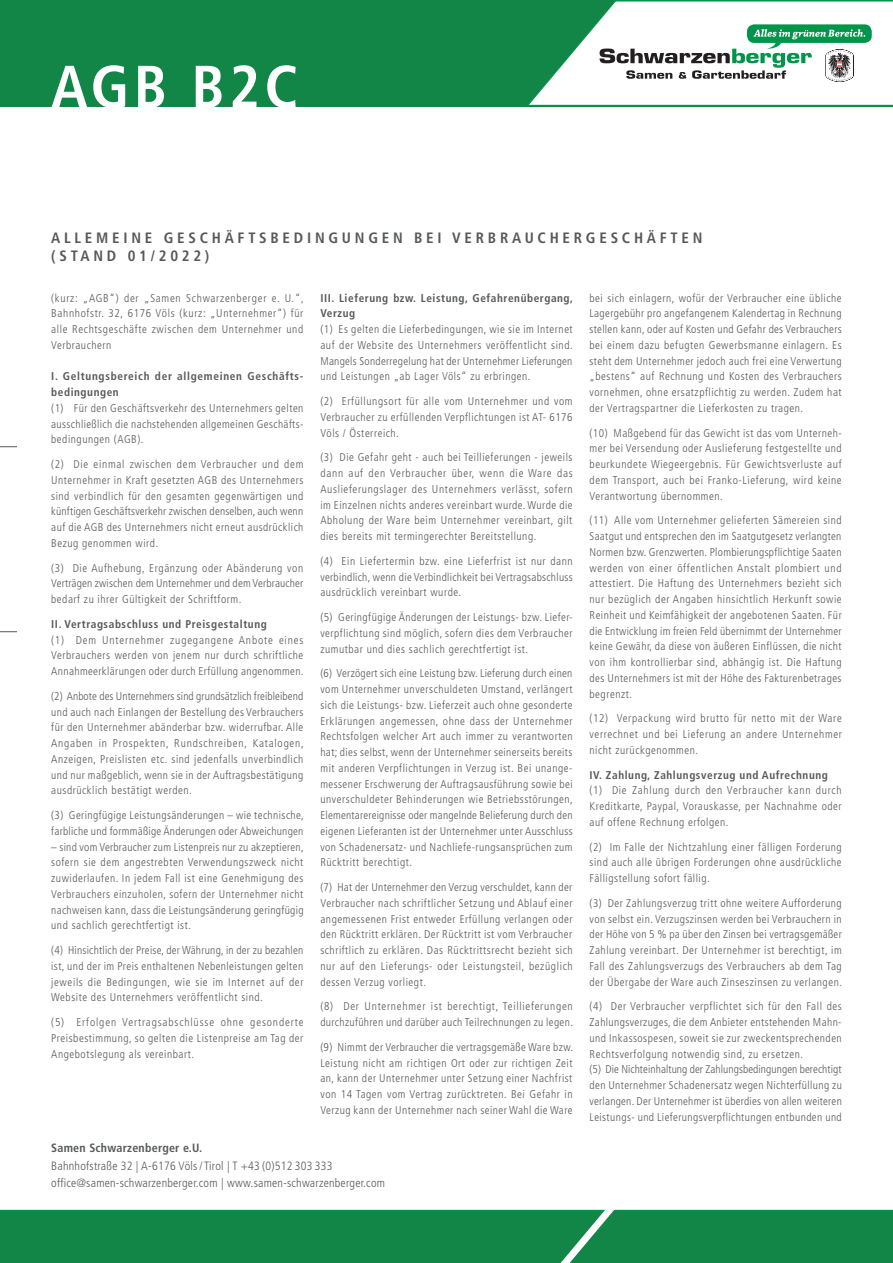
<style>
.page{position:relative;width:893px;height:1263px;background:#fff}
.page>*{position:absolute;margin:0;border:0;box-sizing:border-box;transform-origin:0 0}
.t1{font:700 condensed 60px "Frutiger LT Std";color:#fff}
.t2{font:700 condensed 15px/18px "Frutiger LT Std";letter-spacing:.25em;color:#57585a}
.t3{font:300 condensed 12px/17.4px "Frutiger LT Std";letter-spacing:.02em;color:#57585a}
.t4{font:700 condensed 12px "Frutiger LT Std";letter-spacing:.02em;color:#57585a}
.t5{font:300 condensed 11.25px/15.8px "Frutiger LT Std";letter-spacing:.05em;color:#57585a;text-align:justify}
.t6{font:700 condensed 11.25px/15.8px "Frutiger LT Std";letter-spacing:.05em;color:#57585a}
.t7{font:300 condensed 11.25px/15.8px "Frutiger LT Std";letter-spacing:.025em;color:#57585a}
.t8{font:300 condensed 11.25px/15.8px "Frutiger LT Std";letter-spacing:.03em;color:#57585a}
</style>
<div class="page">
<div style="left:0;top:1px;width:893px;height:106px;background:#118646"></div>
<svg style="left:525px;top:0;width:368px;height:106px;background:#bfdbcc"></svg>
<div style="left:0;top:1210px;width:893px;height:53px;background:#118646"></div>
<svg style="left:497px;top:1209px;width:136px;height:54px;background:#239055"></svg>
<svg style="left:0;top:446px;width:17px;height:1px"></svg>
<svg style="left:0;top:631px;width:17px;height:1px"></svg>
<h1 class="t1" style="left:51px;top:51px;width:243px">AGB B2C</h1>
<h2 class="t2" style="left:51px;top:229px;width:653px">All emei ne Geschäftsbedi ng ung en bei Verbraucherg eschäften (Sta nd 01/2022)</h2>
<p class="t5" style="left:51px;top:290px;width:254px">(kurz: „AGB“) der „Samen Schwarzenberger e. U.“, Bahnhofstr. 32, 6176 Völs (kurz: „Unternehmer“) für alle Rechtsgeschäfte zwischen dem Unternehmer und Verbrauchern</p>
<p class="t6" style="left:51px;top:369px;width:254px">I. Geltungsbereich der allgemeinen Geschäfts&shy;bedingungen</p>
<p class="t5" style="left:51px;top:400px;width:254px">(1) Für den Geschäftsverkehr des Unternehmers gelten ausschließlich die nachstehenden allgemeinen Geschäfts&shy;bedingungen (AGB).</p>
<p class="t5" style="left:51px;top:456px;width:254px">(2) Die einmal zwischen dem Verbraucher und dem Unternehmer in Kraft gesetzten AGB des Unternehmers sind verbindlich für den gesamten gegenwärtigen und künftigen Geschäftsverkehr zwischen denselben, auch wenn auf die AGB des Unternehmers nicht erneut ausdrücklich Bezug genommen wird.</p>
<p class="t5" style="left:51px;top:560px;width:254px">(3) Die Aufhebung, Ergänzung oder Abänderung von Verträgen zwischen dem Unternehmer und dem Verbraucher bedarf zu ihrer Gültigkeit der Schriftform.</p>
<p class="t6" style="left:51px;top:616px;width:217px">II. Vertragsabschluss und Preisgestaltung</p>
<p class="t5" style="left:51px;top:632px;width:254px">(1) Dem Unternehmer zugegangene Anbote eines Verbrauchers werden von jenem nur durch schriftliche Annahmeerklärungen oder durch Erfüllung angenommen.</p>
<p class="t5" style="left:51px;top:688px;width:254px">(2) Anbote des Unternehmers sind grundsätzlich freibleibend und auch nach Einlangen der Bestellung des Verbrauchers für den Unternehmer abänderbar bzw. widerrufbar. Alle Angaben in Prospekten, Rundschreiben, Katalogen, Anzeigen, Preislisten etc. sind jedenfalls unverbindlich und nur maßgeblich, wenn sie in der Auftragsbestätigung ausdrücklich bestätigt werden.</p>
<p class="t7" style="left:51px;top:807px;width:254px">(3) Geringfügige Leistungsänderungen – wie technische, farbliche und formmäßige Änderungen oder Abweichungen</p>
<p class="t5" style="left:51px;top:839px;width:254px">– sind vom Verbraucher zum Listenpreis nur zu akzeptieren, sofern sie dem angestrebten Verwendungszweck nicht zuwiderlaufen. In jedem Fall ist eine Genehmigung des Verbrauchers einzuholen, sofern der Unternehmer nicht nachweisen kann, dass die Leistungsänderung geringfügig und sachlich gerechtfertigt ist.</p>
<p class="t5" style="left:51px;top:942px;width:254px">(4) Hinsichtlich der Preise, der Währung, in der zu bezahlen ist, und der im Preis enthaltenen Nebenleistungen gelten jeweils die Bedingungen, wie sie im Internet auf der Website des Unternehmers veröffentlicht sind.</p>
<p class="t5" style="left:51px;top:1014px;width:254px">(5) Erfolgen Vertragsabschlüsse ohne gesonderte Preisbestimmung, so gelten die Listenpreise am Tag der Angebotslegung als vereinbart.</p>
<p class="t6" style="left:320px;top:290px;width:254px">III. Lieferung bzw. Leistung, Gefahrenübergang,<br>Verzug</p>
<p class="t5" style="left:320px;top:321px;width:254px">(1) Es gelten die Lieferbedingungen, wie sie im Internet auf der Website des Unternehmers veröffentlicht sind.<br>Mangels Sonderregelung hat der Unternehmer Lieferungen und Leistungen „ab Lager Völs“ zu erbringen.</p>
<p class="t5" style="left:320px;top:393px;width:254px">(2) Erfüllungsort für alle vom Unternehmer und vom Verbraucher zu erfüllenden Verpflichtungen ist AT- 6176<br>Völs / Österreich.</p>
<p class="t5" style="left:320px;top:450px;width:254px">(3) Die Gefahr geht - auch bei Teillieferungen - jeweils dann auf den Verbraucher über, wenn die Ware das Auslieferungslager des Unternehmers verlässt, sofern im Einzelnen nichts anderes vereinbart wurde. Wurde die Abholung der Ware beim Unternehmer vereinbart, gilt dies bereits mit termingerechter Bereitstellung.</p>
<p class="t5" style="left:320px;top:553px;width:254px">(4) Ein Liefertermin bzw. eine Lieferfrist ist nur dann verbindlich, wenn die Verbindlichkeit bei Vertragsabschluss ausdrücklich vereinbart wurde.</p>
<p class="t5" style="left:320px;top:609px;width:254px">(5) Geringfügige Änderungen der Leistungs- bzw. Liefer&shy;verpflichtung sind möglich, sofern dies dem Verbraucher zumutbar und dies sachlich gerechtfertigt ist.</p>
<p class="t5" style="left:320px;top:666px;width:254px">(6) Verzögert sich eine Leistung bzw. Lieferung durch einen vom Unternehmer unverschuldeten Umstand, verlängert sich die Leistungs- bzw. Lieferzeit auch ohne gesonderte Erklärungen angemessen, ohne dass der Unternehmer Rechtsfolgen welcher Art auch immer zu verantworten hat; dies selbst, wenn der Unternehmer seinerseits bereits mit anderen Verpflichtungen in Verzug ist. Bei unange&shy;messener Erschwerung der Auftragsausführung sowie bei unverschuldeter Behinderungen wie Betriebsstörungen, Elementarereignisse oder mangelnde Belieferung durch den eigenen Lieferanten ist der Unternehmer unter Ausschluss von Schadenersatz- und Nachliefe-rungsansprüchen zum Rücktritt berechtigt.</p>
<p class="t5" style="left:320px;top:879px;width:254px">(7) Hat der Unternehmer den Verzug verschuldet, kann der Verbraucher nach schriftlicher Setzung und Ablauf einer angemessenen Frist entweder Erfüllung verlangen oder den Rücktritt erklären. Der Rücktritt ist vom Verbraucher schriftlich zu erklären. Das Rücktrittsrecht bezieht sich nur auf den Lieferungs- oder Leistungsteil, bezüglich dessen Verzug vorliegt.</p>
<p class="t8" style="left:320px;top:999px;width:254px">(8) Der Unternehmer ist berechtigt, Teillieferungen durchzuführen und darüber auch Teilrechnungen zu legen.</p>
<p class="t5" style="left:320px;top:1039px;width:254px">(9) Nimmt der Verbraucher die vertragsgemäße Ware bzw.<br>Leistung nicht am richtigen Ort oder zur richtigen Zeit an, kann der Unternehmer unter Setzung einer Nachfrist von 14 Tagen vom Vertrag zurücktreten. Bei Gefahr in Verzug kann der Unternehmer nach seiner Wahl die Ware</p>
<p class="t4" style="left:51px;top:1141px;width:153px">Samen Schwarzenberger e.U.</p>
<p class="t3" style="left:51px;top:1157px;width:335px">Bahnhofstraße 32 | A-6176 Völs / Tirol | T +43 (0)512 303 333 office@samen-schwarzenberger.com | www.samen-schwarzenberger.com</p>
<p class="t5" style="left:590px;top:290px;width:254px">bei sich einlagern, wofür der Verbraucher eine übliche Lagergebühr pro angefangenem Kalendertag in Rechnung stellen kann, oder auf Kosten und Gefahr des Verbrauchers bei einem dazu befugten Gewerbsmanne einlagern. Es steht dem Unternehmer jedoch auch frei eine Verwertung „bestens“ auf Rechnung und Kosten des Verbrauchers vornehmen, ohne ersatzpflichtig zu werden. Zudem hat der Vertragspartner die Lieferkosten zu tragen.</p>
<p class="t5" style="left:590px;top:425px;width:254px">(10) Maßgebend für das Gewicht ist das vom Unterneh&shy;mer bei Versendung oder Auslieferung festgestellte und beurkundete Wiegeergebnis. Für Gewichtsverluste auf dem Transport, auch bei Franko-Lieferung, wird keine Verantwortung übernommen.</p>
<p class="t5" style="left:590px;top:513px;width:254px">(11) Alle vom Unternehmer gelieferten Sämereien sind Saatgut und entsprechen den im Saatgutgesetz verlangten Normen bzw. Grenzwerten. Plombierungspflichtige Saaten werden von einer öffentlichen Anstalt plombiert und attestiert. Die Haftung des Unternehmers bezieht sich nur bezüglich der Angaben hinsichtlich Herkunft sowie Reinheit und Keimfähigkeit der angebotenen Saaten. Für die Entwicklung im freien Feld übernimmt der Unternehmer keine Gewähr, da diese von äußeren Einflüssen, die nicht von ihm kontrollierbar sind, abhängig ist. Die Haftung des Unternehmers ist mit der Höhe des Fakturenbetrages begrenzt.</p>
<p class="t5" style="left:590px;top:711px;width:254px">(12) Verpackung wird brutto für netto mit der Ware verrechnet und bei Lieferung an andere Unternehmer nicht zurückgenommen.</p>
<p class="t6" style="left:590px;top:767px;width:240px">IV. Zahlung, Zahlungsverzug und Aufrechnung</p>
<p class="t5" style="left:590px;top:783px;width:254px">(1) Die Zahlung durch den Verbraucher kann durch Kreditkarte, Paypal, Vorauskasse, per Nachnahme oder auf offene Rechnung erfolgen.</p>
<p class="t5" style="left:590px;top:839px;width:254px">(2) Im Falle der Nichtzahlung einer fälligen Forderung sind auch alle übrigen Forderungen ohne ausdrückliche Fälligstellung sofort fällig.</p>
<p class="t5" style="left:590px;top:895px;width:254px">(3) Der Zahlungsverzug tritt ohne weitere Aufforderung von selbst ein. Verzugszinsen werden bei Verbrauchern in der Höhe von 5 % pa über den Zinsen bei vertragsgemäßer Zahlung vereinbart. Der Unternehmer ist berechtigt, im Fall des Zahlungsverzugs des Verbrauchers ab dem Tag der Übergabe der Ware auch Zinseszinsen zu verlangen.</p>
<p class="t5" style="left:590px;top:999px;width:254px;text-align:left">(4) Der Verbraucher verpflichtet sich für den Fall des Zahlungsverzuges, die dem Anbieter entstehenden Mahn&shy;und Inkassospesen, soweit sie zur zweckentsprechenden Rechtsverfolgung notwendig sind, zu ersetzen.<br>(5) Die Nichteinhaltung der Zahlungsbedingungen berechtigt den Unternehmer Schadenersatz wegen Nichterfüllung zu verlangen. Der Unternehmer ist überdies von allen weiteren Leistungs- und Lieferungsverpflichtungen entbunden und</p>
</div>
